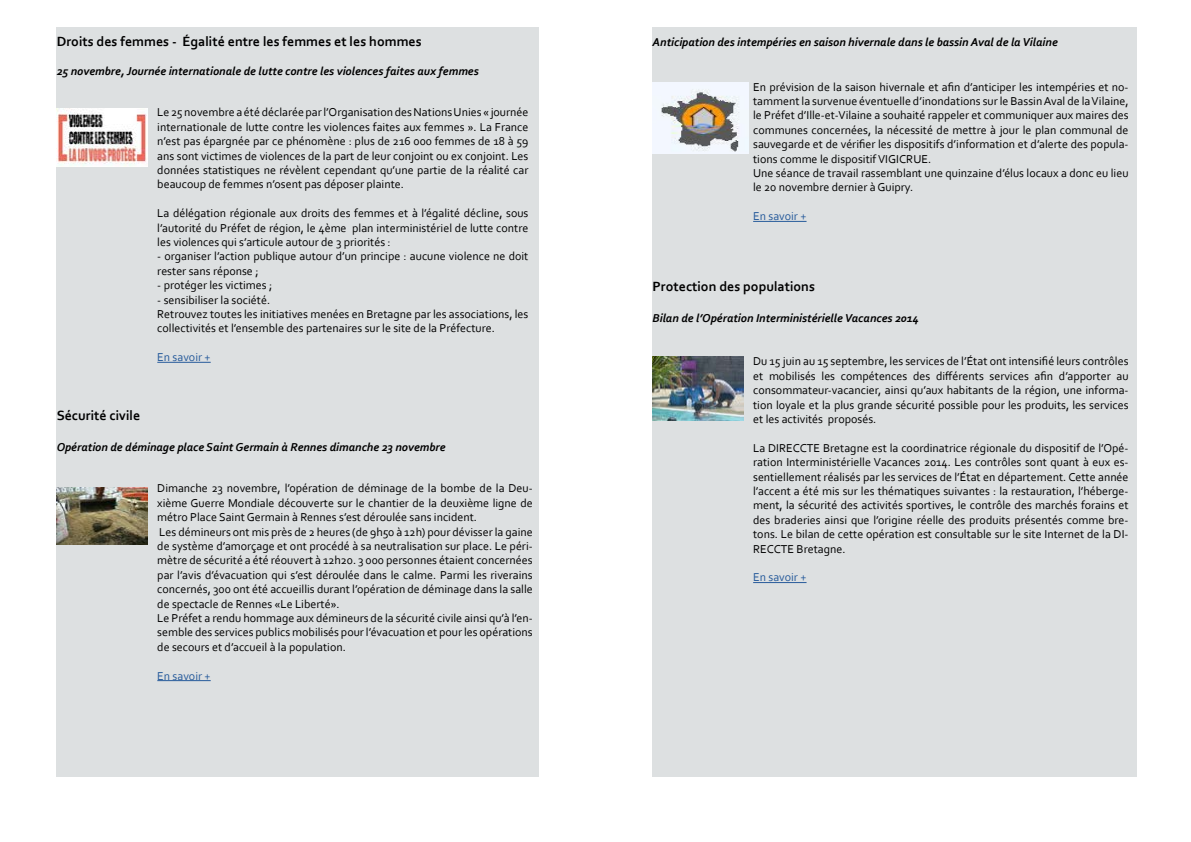
<style>
.page{position:relative;width:1191px;height:842px;background:#fff}
.page>*{position:absolute;margin:0;border:0;box-sizing:border-box;transform-origin:0 0}
.t1{font:700 14px "Corbel";color:#000}
.t2{font:12px/14.4px "Corbel";color:#000;text-align:justify}
.t3{font:italic 700 12px "Corbel";color:#000}
.t4{font:12px "Corbel";color:#275b9b}
</style>
<div class="page">
<div style="left:57px;top:27px;width:63px;height:750px;background:#dde0e1"></div>
<div style="left:113px;top:27px;width:425px;height:750px;background:#dde0e1"></div>
<img style="left:57px;top:108px;width:91px;height:59px">
<hr style="left:157px;top:362px;width:54px;height:1px;background:#275b9b">
<div style="left:652px;top:27px;width:63px;height:750px;background:#dde0e1"></div>
<div style="left:711px;top:27px;width:425px;height:750px;background:#dde0e1"></div>
<hr style="left:753px;top:582px;width:53px;height:1px;background:#275b9b">
<img style="left:652px;top:357px;width:91px;height:64px">
<img style="left:652px;top:82px;width:97px;height:72px">
<hr style="left:157px;top:680px;width:54px;height:1px;background:#275b9b">
<img style="left:57px;top:487px;width:91px;height:57px">
<hr style="left:753px;top:221px;width:53px;height:1px;background:#275b9b">
<p class="t1" style="left:57px;top:33px;width:366px">Droits des femmes - Égalité entre les femmes et les hommes</p>
<p class="t3" style="left:57px;top:64px;width:423px">25 novembre, Journée internationale de lutte contre les violences faites aux femmes</p>
<p class="t2" style="left:157px;top:105px;width:373px">Le 25 novembre a été déclarée par l’Organisation des Nations Unies « journée internationale de lutte contre les violences faites aux femmes ». La France n’est pas épargnée par ce phénomène : plus de 216 000 femmes de 18 à 59 ans sont victimes de violences de la part de leur conjoint ou ex conjoint. Les données statistiques ne révèlent cependant qu’une partie de la réalité car beaucoup de femmes n’osent pas déposer plainte.</p>
<p class="t2" style="left:157px;top:206px;width:373px">La délégation régionale aux droits des femmes et à l’égalité décline, sous l’autorité du Préfet de région, le 4ème plan interministériel de lutte contre les violences qui s’articule autour de 3 priorités :</p>
<p class="t2" style="left:157px;top:249px;width:373px">- organiser l’action publique autour d’un principe : aucune violence ne doit rester sans réponse ;</p>
<p class="t2" style="left:157px;top:278px;width:117px">- protéger les victimes ;</p>
<p class="t2" style="left:157px;top:292px;width:373px;text-align:left">- sensibiliser la société.<br>Retrouvez toutes les initiatives menées en Bretagne par les associations, les collectivités et l’ensemble des partenaires sur le site de la Préfecture.</p>
<p class="t4" style="left:157px;top:350px;width:55px">En savoir +</p>
<p class="t1" style="left:57px;top:407px;width:85px">Sécurité civile</p>
<p class="t3" style="left:57px;top:440px;width:390px">Opération de déminage place Saint Germain à Rennes dimanche 23 novembre</p>
<p class="t2" style="left:157px;top:481px;width:377px;text-align:left">Dimanche 23 novembre, l’opération de déminage de la bombe de la Deu&shy;xième Guerre Mondiale découverte sur le chantier de la deuxième ligne de métro Place Saint Germain à Rennes s’est déroulée sans incident.<br>Les démineurs ont mis près de 2 heures (de 9h50 à 12h) pour dévisser la gaine de système d’amorçage et ont procédé à sa neutralisation sur place. Le péri&shy;mètre de sécurité a été réouvert à 12h20. 3 000 personnes étaient concernées par l’avis d’évacuation qui s’est déroulée dans le calme. Parmi les riverains concernés, 300 ont été accueillis durant l’opération de déminage dans la salle de spectacle de Rennes «Le Liberté».<br>Le Préfet a rendu hommage aux démineurs de la sécurité civile ainsi qu’à l’en&shy;semble des services publics mobilisés pour l’évacuation et pour les opérations de secours et d’accueil à la population.</p>
<p class="t4" style="left:157px;top:668px;width:55px">En savoir +</p>
<p class="t3" style="left:652px;top:35px;width:407px">Anticipation des intempéries en saison hivernale dans le bassin Aval de la Vilaine</p>
<p class="t2" style="left:753px;top:79px;width:377px;text-align:left">En prévision de la saison hivernale et afin d’anticiper les intempéries et no&shy;tamment la survenue éventuelle d’inondations sur le Bassin Aval de la Vilaine, le Préfet d’Ille-et-Vilaine a souhaité rappeler et communiquer aux maires des communes concernées, la nécessité de mettre à jour le plan communal de sauvegarde et de vérifier les dispositifs d’information et d’alerte des popula&shy;tions comme le dispositif VIGICRUE.<br>Une séance de travail rassemblant une quinzaine d’élus locaux a donc eu lieu le 20 novembre dernier à Guipry.</p>
<p class="t4" style="left:753px;top:209px;width:55px">En savoir +</p>
<p class="t1" style="left:652px;top:277px;width:164px">Protection des populations</p>
<p class="t3" style="left:652px;top:310px;width:268px">Bilan de l’Opération Interministérielle Vacances 2014</p>
<p class="t2" style="left:753px;top:354px;width:377px">Du 15 juin au 15 septembre, les services de l’État ont intensifié leurs contrôles et mobilisés les compétences des différents services afin d’apporter au consommateur-vacancier, ainsi qu’aux habitants de la région, une informa&shy;tion loyale et la plus grande sécurité possible pour les produits, les services et les activités proposés.</p>
<p class="t2" style="left:753px;top:440px;width:377px">La DIRECCTE Bretagne est la coordinatrice régionale du dispositif de l’Opé&shy;ration Interministérielle Vacances 2014. Les contrôles sont quant à eux es&shy;sentiellement réalisés par les services de l’État en département. Cette année l’accent a été mis sur les thématiques suivantes : la restauration, l’héberge&shy;ment, la sécurité des activités sportives, le contrôle des marchés forains et des braderies ainsi que l’origine réelle des produits présentés comme bre&shy;tons. Le bilan de cette opération est consultable sur le site Internet de la DI-RECCTE Bretagne.</p>
<p class="t4" style="left:753px;top:570px;width:55px">En savoir +</p>
</div>
